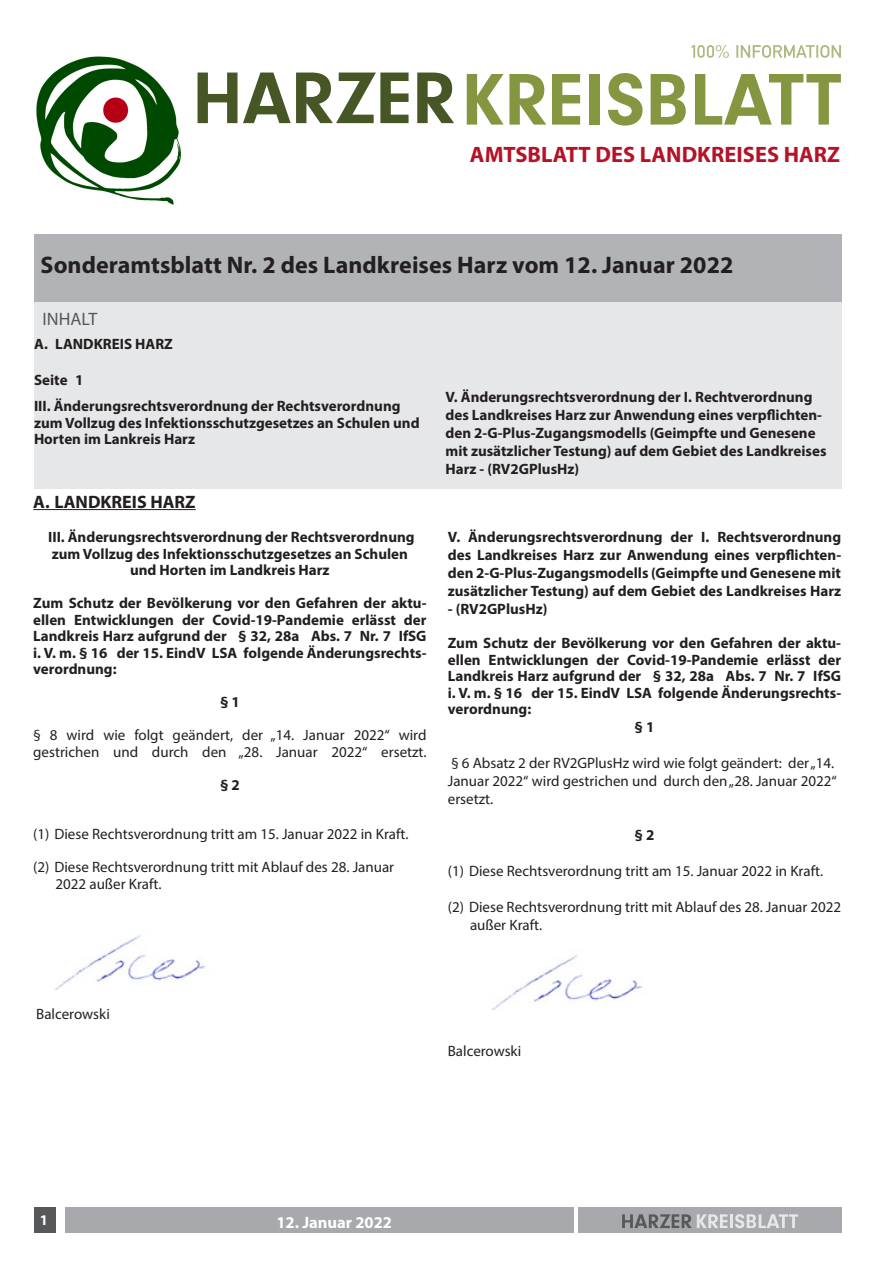
<style>
.page{position:relative;width:893px;height:1263px;background:#fff}
.page>*{position:absolute;margin:0;border:0;box-sizing:border-box;transform-origin:0 0}
.t1{font:700 24px "Myriad Pro";letter-spacing:.005em;color:#231f20}
.t2{font:700 22.35px "Myriad Pro";letter-spacing:.005em;color:#b51227}
.Text_Amtliches{font:700 18px "Myriad Pro";color:#231f20}
.t3{font:18px "Myriad Pro";color:#57585a}
.Überschrift{font:700 16.5px "Myriad Pro";color:#fff}
.Text_Amtliches-2{font:700 15px/16.5px "Myriad Pro";color:#231f20;text-align:justify}
.Text_Amtliches-3{font:15px/18px "Myriad Pro";color:#231f20}
.t4{font:700 14.85px "Myriad Pro";color:#fff}
</style>
<div class="page">
<div style="left:578px;top:1208px;width:264px;height:25px;background:#a8a9ad"></div>
<svg style="left:622px;top:1214px;width:105px;height:14px"></svg>
<hr style="left:730px;top:1214px;width:3px;height:14px;background:#e6e7e9">
<svg style="left:735px;top:1214px;width:63px;height:14px"></svg>
<div style="left:34px;top:1208px;width:21px;height:25px;background:#57585a"></div>
<div style="left:66px;top:1208px;width:508px;height:25px;background:#a8a9ad"></div>
<div style="left:34px;top:234px;width:808px;height:68px;background:#b2b3b7"></div>
<div style="left:34px;top:303px;width:808px;height:186px;background:#e6e7e9"></div>
<hr style="left:33px;top:509px;width:163px;height:1px;background:#231f20">
<img style="left:492px;top:955px;width:151px;height:55px">
<svg style="left:198px;top:73px;width:39px;height:50px"></svg>
<svg style="left:243px;top:73px;width:166px;height:50px"></svg>
<svg style="left:417px;top:73px;width:37px;height:50px"></svg>
<svg style="left:467px;top:74px;width:36px;height:51px"></svg>
<svg style="left:509px;top:74px;width:37px;height:51px"></svg>
<svg style="left:552px;top:74px;width:28px;height:51px"></svg>
<div style="left:589px;top:74px;width:10px;height:51px;background:#859641"></div>
<svg style="left:608px;top:73px;width:35px;height:53px"></svg>
<svg style="left:651px;top:74px;width:35px;height:51px"></svg>
<svg style="left:695px;top:74px;width:146px;height:51px"></svg>
<svg style="left:692px;top:45px;width:149px;height:13px"></svg>
<img style="left:36px;top:56px;width:145px;height:149px">
<img style="left:55px;top:935px;width:151px;height:55px">
<p class="t2" style="left:470px;top:140px;width:372px">AMTSBLATT DES LANDKREISES HARZ</p>
<p class="t1" style="left:40px;top:249px;width:694px">Sonderamtsblatt Nr. 2 des Landkreises Harz vom 12. Januar 2022</p>
<p class="t3" style="left:43px;top:307px;width:56px">INHALT</p>
<p class="Text_Amtliches-2" style="left:34px;top:335px;width:140px">A. LANDKREIS HARZ</p>
<p class="Text_Amtliches-2" style="left:34px;top:371px;width:51px">Seite 1</p>
<p class="Text_Amtliches-2" style="left:34px;top:397px;width:387px;text-align:left">III. Änderungsrechtsverordnung der Rechtsverordnung zum Vollzug des Infektionsschutzgesetzes an Schulen und<br>Horten im Lankreis Harz</p>
<p class="Text_Amtliches-2" style="left:445px;top:387px;width:382px;line-height:18px;text-align:left">V. Änderungsrechtsverordnung der I. Rechtverordnung des Landkreises Harz zur Anwendung eines verpflichten&shy;den 2-G-Plus-Zugangsmodells (Geimpfte und Genesene mit zusätzlicher Testung) auf dem Gebiet des Landkreises Harz - (RV2GPlusHz)</p>
<p class="Text_Amtliches" style="left:33px;top:490px;width:164px">A. LANDKREIS HARZ</p>
<p class="Text_Amtliches-2" style="left:48px;top:528px;width:368px;text-align:center">III. Änderungsrechtsverordnung der Rechtsverordnung zum Vollzug des Infektionsschutzgesetzes an Schulen und Horten im Landkreis Harz</p>
<p class="Text_Amtliches-2" style="left:33px;top:594px;width:395px">Zum Schutz der Bevölkerung vor den Gefahren der aktu&shy;ellen Entwicklungen der Covid-19-Pandemie erlässt der Landkreis Harz aufgrund der § 32, 28a Abs. 7 Nr. 7 IfSG i. V. m. § 16 der 15. EindV LSA folgende Änderungsrechts&shy;verordnung:</p>
<p class="Text_Amtliches-2" style="left:220px;top:693px;width:21px">§ 1</p>
<p class="Text_Amtliches-3" style="left:33px;top:727px;width:395px;line-height:16.5px">§ 8 wird wie folgt geändert, der „14. Januar 2022“ wird gestrichen und durch den „28. Januar 2022“ ersetzt.</p>
<p class="Text_Amtliches-2" style="left:220px;top:776px;width:21px">§ 2</p>
<p class="Text_Amtliches-3" style="left:33px;top:825px;width:377px">(1) Diese Rechtsverordnung tritt am 15. Januar 2022 in Kraft.</p>
<p class="Text_Amtliches-3" style="left:55px;top:859px;width:340px;line-height:16.5px;text-indent:-22px">(2) Diese Rechtsverordnung tritt mit Ablauf des 28. Januar<br>2022 außer Kraft.</p>
<p class="Text_Amtliches-2" style="left:448px;top:527px;width:395px;line-height:18px">V. Änderungsrechtsverordnung der I. Rechtsverordnung des Landkreises Harz zur Anwendung eines verpflichten&shy;den 2-G-Plus-Zugangsmodells (Geimpfte und Genesene mit zusätzlicher Testung) auf dem Gebiet des Landkreises Harz</p>
<p class="Text_Amtliches-2" style="left:448px;top:600px;width:101px">- (RV2GPlusHz)</p>
<p class="Text_Amtliches-2" style="left:448px;top:634px;width:395px">Zum Schutz der Bevölkerung vor den Gefahren der aktu&shy;ellen Entwicklungen der Covid-19-Pandemie erlässt der Landkreis Harz aufgrund der § 32, 28a Abs. 7 Nr. 7 IfSG i. V. m. § 16 der 15. EindV LSA folgende Änderungsrechts&shy;verordnung:</p>
<p class="Text_Amtliches-2" style="left:635px;top:718px;width:21px">§ 1</p>
<p class="Text_Amtliches-3" style="left:448px;top:754px;width:390px">§ 6 Absatz 2 der RV2GPlusHz wird wie folgt geändert: der „14.<br>Januar 2022“ wird gestrichen und durch den „28. Januar 2022“ ersetzt.</p>
<p class="Text_Amtliches-2" style="left:635px;top:826px;width:21px">§ 2</p>
<p class="Text_Amtliches-3" style="left:448px;top:862px;width:377px">(1) Diese Rechtsverordnung tritt am 15. Januar 2022 in Kraft.</p>
<p class="Text_Amtliches-3" style="left:470px;top:898px;width:373px;text-indent:-22px">(2) Diese Rechtsverordnung tritt mit Ablauf des 28. Januar 2022 außer Kraft.</p>
<p class="Text_Amtliches-3" style="left:36px;top:1005px;width:75px">Balcerowski</p>
<p class="Text_Amtliches-3" style="left:448px;top:1042px;width:75px">Balcerowski</p>
<p class="t4" style="left:40px;top:1210px;width:10px">1</p>
<p class="Überschrift" style="left:276px;top:1212px;width:117px">12. Januar 2022</p>
</div>
